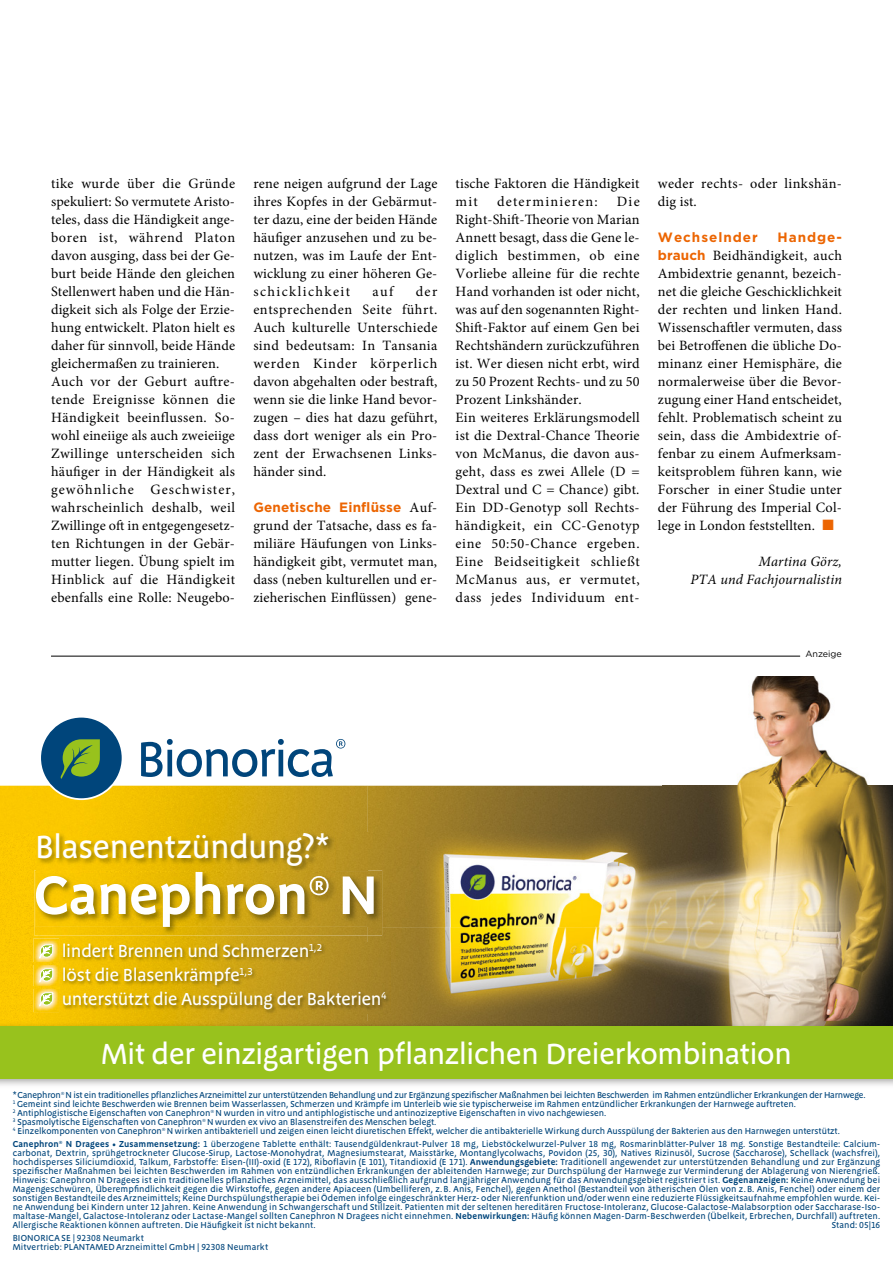
<style>
.page{position:relative;width:893px;height:1263px;background:#fff}
.page>*{position:absolute;margin:0;border:0;box-sizing:border-box;transform-origin:0 0}
.t1{font:600 56.1px "Megano OT";letter-spacing:-.015em;color:#fff}
.t2{font:500 33px "Megano OT";letter-spacing:-.015em;color:#fff}
.t3{font:500 30px "Megano OT";letter-spacing:-.02em;color:#fff}
.t4{font:500 18px/24px "Megano OT";letter-spacing:-.015em;color:#fff}
.Praxis_Grundtext{font:14.25px/18px "Minion Pro";letter-spacing:.015em;color:#000;text-align:justify}
.Praxis_Autor{font:italic 14.25px/18px "Minion Pro";letter-spacing:.01em;color:#000;text-align:right}
.Praxis_Grundtext-2{font:14.25px "Minion Pro";letter-spacing:.085em;color:#000}
.Praxis_Grundtext-3{font:700 13.5px "Gotham";letter-spacing:.01em;color:#ec6502}
.Praxis_Grundtext-4{font:700 13.5px "Gotham";letter-spacing:.07em;color:#ec6502}
.Praxis_Grundtext-5{font:700 13.5px "Gotham";letter-spacing:.04em;color:#ec6502}
.t5{font:500 9px/9px "Megano OT";color:#00457b}
.t6{font:9px "Gotham";color:#000}
.s1{font-family:"Minion Pro";font-weight:400;font-size:14.25px;color:#000}
.s2{font-family:"Gotham";font-weight:700;font-size:13.5px;color:#ec6502}
.s3{color:#ec6502}
.s4{font-weight:600}
</style>
<div class="page">
<img style="left:0;top:786px;width:368px;height:46px">
<div style="left:0;top:832px;width:39px;height:190px;background:#fcc900"></div>
<img style="left:36px;top:831px;width:332px;height:39px">
<img style="left:39px;top:935px;width:329px;height:87px">
<img style="left:368px;top:786px;width:525px;height:241px">
<img style="left:662px;top:676px;width:231px;height:110px">
<img style="left:662px;top:786px;width:231px;height:1px">
<svg style="left:39px;top:716px;width:84px;height:84px"></svg>
<div style="left:41px;top:718px;width:81px;height:80px;background:#00457b;border-radius:50%"></div>
<svg style="left:60px;top:739px;width:40px;height:40px"></svg>
<svg style="left:141px;top:739px;width:204px;height:38px"></svg>
<img style="left:0;top:1022px;width:368px;height:5px">
<div style="left:0;top:1027px;width:893px;height:52px;background:#98c21d"></div>
<img style="left:62px;top:942px;width:329px;height:72px">
<img style="left:33px;top:938px;width:26px;height:24px">
<svg style="left:40px;top:945px;width:13px;height:13px"></svg>
<img style="left:34px;top:870px;width:348px;height:65px">
<img style="left:36px;top:872px;width:338px;height:55px">
<img style="left:36px;top:870px;width:300px;height:3px">
<img style="left:33px;top:964px;width:26px;height:22px">
<img style="left:33px;top:962px;width:26px;height:2px">
<svg style="left:40px;top:968px;width:13px;height:14px"></svg>
<img style="left:33px;top:988px;width:26px;height:24px">
<img style="left:33px;top:986px;width:26px;height:2px">
<svg style="left:40px;top:992px;width:13px;height:14px"></svg>
<hr style="left:51px;top:656px;width:749px;height:1px;background:#000">
<p class="Praxis_Grundtext" style="left:51px;top:175px;width:186px">tike wurde über die Gründe spekuliert: So vermutete Aristo&shy;teles, dass die Händigkeit ange&shy;boren ist, während Platon davon ausging, dass bei der Ge&shy;burt beide Hände den gleichen Stellenwert haben und die Hän&shy;digkeit sich als Folge der Erzie&shy;hung entwickelt. Platon hielt es daher für sinnvoll, beide Hände gleichermaßen zu trainieren.</p>
<p class="Praxis_Grundtext" style="left:51px;top:373px;width:186px">Auch vor der Geburt auftre&shy;tende Ereignisse können die Händigkeit beeinflussen. So&shy;wohl eineiige als auch zweieiige Zwillinge unterscheiden sich häufiger in der Händigkeit als gewöhnliche Geschwister, wahrscheinlich deshalb, weil Zwillinge oft in entgegengesetz&shy;ten Richtungen in der Gebär&shy;mutter liegen. Übung spielt im Hinblick auf die Händigkeit ebenfalls eine Rolle: Neugebo-</p>
<p class="Praxis_Grundtext" style="left:253px;top:175px;width:186px">rene neigen aufgrund der Lage ihres Kopfes in der Gebärmut&shy;ter dazu, eine der beiden Hände häufiger anzusehen und zu be&shy;nutzen, was im Laufe der Ent&shy;wicklung zu einer höheren Ge&shy;schicklichkeit</p>
<p class="Praxis_Grundtext" style="left:253px;top:283px;width:186px;text-indent:162px">der entsprechenden Seite führt.<br>Auch kulturelle Unterschiede sind bedeutsam: In Tansania werden Kinder körperlich davon abgehalten oder bestraft, wenn sie die linke Hand bevor&shy;zugen – dies hat dazu geführt, dass dort weniger als ein Pro&shy;zent der Erwachsenen Links&shy;händer sind.</p>
<p class="Praxis_Grundtext-3" style="left:253px;top:498px;width:186px">Genetische Einflüsse <span class="s1">Auf-</span></p>
<p class="Praxis_Grundtext" style="left:253px;top:517px;width:186px">grund der Tatsache, dass es fa&shy;miliäre Häufungen von Links&shy;händigkeit gibt, vermutet man, dass (neben kulturellen und er&shy;zieherischen Einflüssen) gene-</p>
<p class="Praxis_Grundtext" style="left:372px;top:283px;width:22px">auf</p>
<p class="Praxis_Grundtext" style="left:456px;top:175px;width:185px">tische Faktoren die Händigkeit mit</p>
<p class="Praxis_Grundtext-2" style="left:497px;top:192px;width:102px">determinieren:</p>
<p class="Praxis_Grundtext" style="left:456px;top:193px;width:186px;text-indent:161px">Die Right-Shift-Theorie von Marian Annett besagt, dass die Gene le&shy;diglich bestimmen, ob eine Vorliebe alleine für die rechte Hand vorhanden ist oder nicht, was auf den sogenannten Right-Shift-Faktor auf einem Gen bei Rechtshändern zurückzuführen ist. Wer diesen nicht erbt, wird zu 50 Prozent Rechts- und zu 50<br>Prozent Linkshänder.</p>
<p class="Praxis_Grundtext" style="left:456px;top:409px;width:186px">Ein weiteres Erklärungsmodell ist die Dextral-Chance Theorie von McManus, die davon aus&shy;geht, dass es zwei Allele (D = Dextral und C = Chance) gibt.<br>Ein DD-Genotyp soll Rechts&shy;händigkeit, ein CC-Genotyp eine 50:50-Chance ergeben.<br>Eine Beidseitigkeit schließt McManus aus, er vermutet, dass jedes Individuum ent-</p>
<p class="Praxis_Grundtext" style="left:658px;top:175px;width:185px">weder rechts- oder linkshän&shy;dig ist.</p>
<p class="Praxis_Grundtext-4" style="left:658px;top:228px;width:101px">Wechselnder</p>
<p class="Praxis_Grundtext-5" style="left:777px;top:228px;width:66px">Handge-</p>
<p class="Praxis_Grundtext" style="left:658px;top:247px;width:186px"><span class="s2">brauch</span> Beidhändigkeit, auch Ambidextrie genannt, bezeich&shy;net die gleiche Geschicklichkeit der rechten und linken Hand.<br>Wissenschaftler vermuten, dass bei Betroffenen die übliche Do&shy;minanz einer Hemisphäre, die normalerweise über die Bevor&shy;zugung einer Hand entscheidet, fehlt. Problematisch scheint zu sein, dass die Ambidextrie of&shy;fenbar zu einem Aufmerksam&shy;keitsproblem führen kann, wie Forscher in einer Studie unter der Führung des Imperial Col&shy;lege in London feststellten. <span class="s3">■</span></p>
<p class="Praxis_Autor" style="left:691px;top:553px;width:153px">Martina Görz,<br>PTA und Fachjournalistin</p>
<p class="t6" style="left:805px;top:648px;width:38px">Anzeige</p>
<p class="t2" style="left:35px;top:827px;width:296px">Blasenentzündung?*</p>
<p class="t1" style="left:34px;top:862px;width:346px">Canephron® N</p>
<p class="t4" style="left:62px;top:939px;width:326px">lindert Brennen und Schmerzen<sup>1,2<br></sup>löst die Blasenkrämpfe<sup>1,3<br></sup>unterstützt die Ausspülung der Bakterien<sup>4</sup></p>
<p class="t3" style="left:101px;top:1036px;width:692px">Mit der einzigartigen pflanzlichen Dreierkombination</p>
<p class="t5" style="left:13px;top:1090px;width:854px">* Canephron® N ist ein traditionelles pflanzliches Arzneimittel zur unterstützenden Behandlung und zur Ergänzung spezifischer Maßnahmen bei leichten Beschwerden im Rahmen entzündlicher Erkrankungen der Harnwege.<br><sup>1</sup> Gemeint sind leichte Beschwerden wie Brennen beim Wasserlassen, Schmerzen und Krämpfe im Unterleib wie sie typischerweise im Rahmen entzündlicher Erkrankungen der Harnwege auftreten.<br><sup>2</sup> Antiphlogistische Eigenschaften von Canephron® N wurden in vitro und antiphlogistische und antinozizeptive Eigenschaften in vivo nachgewiesen.<br><sup>3</sup> Spasmolytische Eigenschaften von Canephron® N wurden ex vivo an Blasenstreifen des Menschen belegt.<br><sup>4</sup> Einzelkomponenten von Canephron® N wirken antibakteriell und zeigen einen leicht diuretischen Effekt, welcher die antibakterielle Wirkung durch Ausspülung der Bakterien aus den Harnwegen unterstützt.</p>
<p class="t5" style="left:13px;top:1139px;width:869px;text-align:justify"><span class="s4">Canephron® N Dragees • Zusammensetzung:</span> 1 überzogene Tablette enthält: Tausendgüldenkraut-Pulver 18 mg, Liebstöckelwurzel-Pulver 18 mg, Rosmarinblätter-Pulver 18 mg. Sonstige Bestandteile: Calcium&shy;carbonat, Dextrin, sprühgetrockneter Glucose-Sirup, Lactose-Monohydrat, Magnesiumstearat, Maisstärke, Montanglycolwachs, Povidon (25, 30), Natives Rizinusöl, Sucrose (Saccharose), Schellack (wachsfrei), hochdisperses Siliciumdioxid, Talkum, Farbstoffe: Eisen-(III)-oxid (E 172), Riboflavin (E 101), Titandioxid (E 171). <span class="s4">Anwendungsgebiete:</span> Traditionell angewendet zur unterstützenden Behandlung und zur Ergänzung spezifischer Maßnahmen bei leichten Beschwerden im Rahmen von entzündlichen Erkrankungen der ableitenden Harnwege; zur Durchspülung der Harnwege zur Verminderung der Ablagerung von Nierengrieß.<br>Hinweis: Canephron N Dragees ist ein traditionelles pflanzliches Arzneimittel, das ausschließlich aufgrund langjähriger Anwendung für das Anwendungsgebiet registriert ist. <span class="s4">Gegenanzeigen:</span> Keine Anwendung bei Magengeschwüren, Überempfindlichkeit gegen die Wirkstoffe, gegen andere Apiaceen (Umbelliferen, z. B. Anis, Fenchel), gegen Anethol (Bestandteil von ätherischen Ölen von z. B. Anis, Fenchel) oder einem der sonstigen Bestandteile des Arzneimittels; Keine Durchspülungstherapie bei Ödemen infolge eingeschränkter Herz- oder Nierenfunktion und/oder wenn eine reduzierte Flüssigkeitsaufnahme empfohlen wurde. Kei&shy;ne Anwendung bei Kindern unter 12 Jahren. Keine Anwendung in Schwangerschaft und Stillzeit. Patienten mit der seltenen hereditären Fructose-Intoleranz, Glucose-Galactose-Malabsorption oder Saccharase-Iso&shy;maltase-Mangel, Galactose-Intoleranz oder Lactase-Mangel sollten Canephron N Dragees nicht einnehmen. <span class="s4">Nebenwirkungen:</span> Häufig können Magen-Darm-Beschwerden (Übelkeit, Erbrechen, Durchfall) auftreten.<br>Allergische Reaktionen können auftreten. Die Häufigkeit ist nicht bekannt.</p>
<p class="t5" style="left:832px;top:1220px;width:50px">Stand: 05|16</p>
<p class="t5" style="left:13px;top:1234px;width:257px">BIONORICA SE | 92308 Neumarkt<br>Mitvertrieb: PLANTAMED Arzneimittel GmbH | 92308 Neumarkt</p>
</div>
